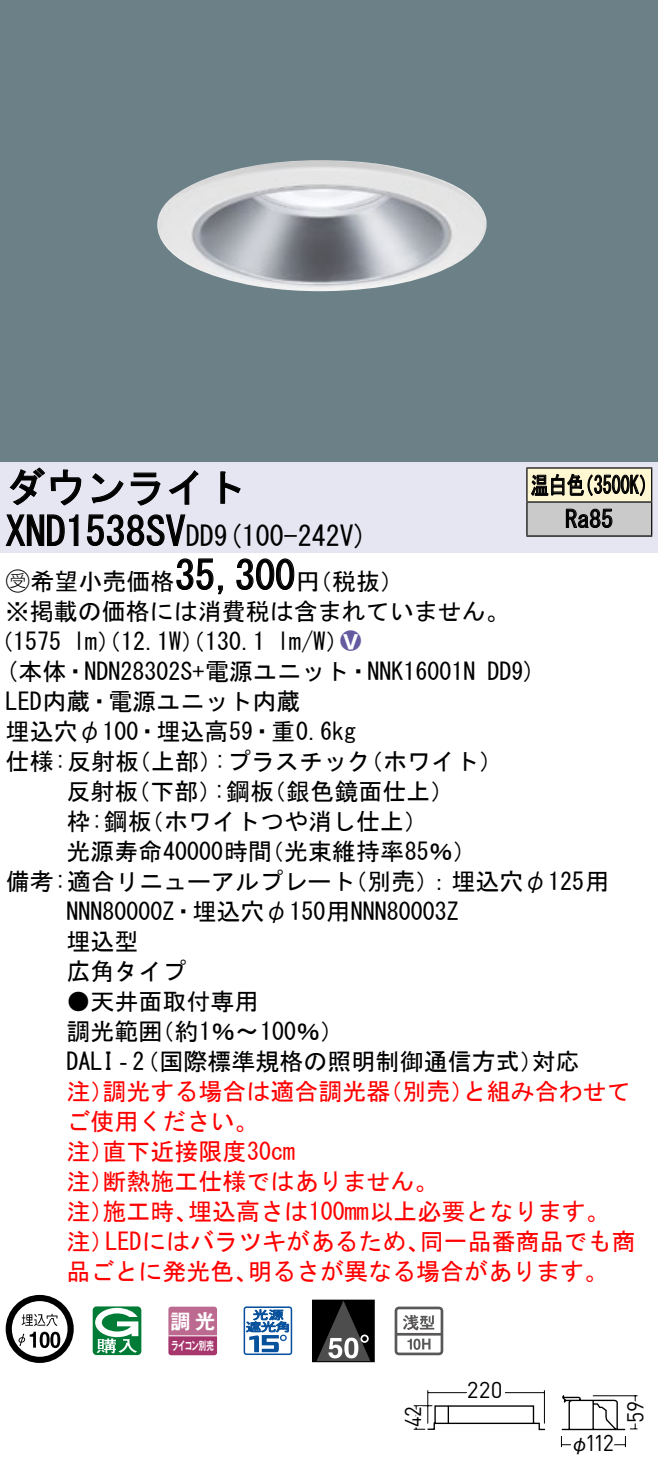
<style>
.page{position:relative;width:658px;height:1482px;background:#fff}
.page>*{position:absolute;margin:0;border:0;box-sizing:border-box;transform-origin:0 0}
.t1{font:40px "MS Gothic";color:#000}
.t2{font:28px "MS Gothic";color:#000}
.t3{font:24px/30px "MS Gothic";color:#000}
.t4{font:24px/30px "MS Gothic";color:#f00}
.t5{font:24px/34px "MS Gothic";color:#000;scale:.75 1}
.t6{font:24px "Ford Classification 1";color:#635aa0}
.t7{font:22.8px "DINOT";letter-spacing:-.035em;color:#000;scale:.95 1}
.t8{font:22.8px "DINOT";letter-spacing:-.035em;color:#000}
.t9{font:22.8px "DINOT";letter-spacing:-.035em;color:#000;scale:.9 1}
.t10{font:20px "Gothic MB101 Pro De Bold 90 pv RKSJ H";color:#fff}
.t11{font:20px "Gothic BBB Pro Medium 90 pv RKSJ H";color:#000;scale:.95 1}
.t12{font:11.6px "Gothic MB101 Pro De Bold 90 pv RKSJ H";letter-spacing:-.05em;color:#fff;scale:.65 1}
.s1{font-size:28px}
.s2{font-family:"Ford Classification 1"}
.s3{color:#fff}
</style>
<div class="page">
<div style="left:0;top:0;width:658px;height:462px;background:#6c8087"></div>
<img style="left:157px;top:160px;width:330px;height:131px">
<div style="left:0;top:462px;width:658px;height:90px;background:#e6e5f2"></div>
<svg style="left:9px;top:467px;width:73px;height:39px"></svg>
<svg style="left:91px;top:473px;width:33px;height:30px"></svg>
<svg style="left:130px;top:472px;width:30px;height:34px"></svg>
<svg style="left:168px;top:470px;width:30px;height:35px"></svg>
<svg style="left:220px;top:471px;width:21px;height:33px"></svg>
<svg style="left:5px;top:514px;width:74px;height:32px"></svg>
<svg style="left:86px;top:514px;width:100px;height:32px"></svg>
<svg style="left:176px;top:558px;width:47px;height:37px"></svg>
<svg style="left:236px;top:558px;width:59px;height:32px"></svg>
<svg style="left:6px;top:1295px;width:68px;height:68px"></svg>
<svg style="left:40px;top:1331px;width:10px;height:17px"></svg>
<svg style="left:50px;top:1331px;width:10px;height:17px"></svg>
<svg style="left:93px;top:1306px;width:48px;height:49px"></svg>
<svg style="left:168px;top:1306px;width:49px;height:49px;background:#b65a85"></svg>
<hr style="left:168px;top:1335px;width:49px;height:1px;background:#fff">
<svg style="left:243px;top:1306px;width:49px;height:49px"></svg>
<div style="left:312px;top:1300px;width:62px;height:61px;background:#000"></div>
<svg style="left:317px;top:1301px;width:53px;height:59px"></svg>
<div style="left:312px;top:1299px;width:62px;height:63px;border:1px solid #000"></div>
<svg style="left:394px;top:1306px;width:49px;height:49px"></svg>
<div style="left:527px;top:468px;width:124px;height:34px;background:#fff6d2"></div>
<div style="left:527px;top:502px;width:124px;height:34px;background:#cacaca"></div>
<hr style="left:526px;top:467px;width:126px;height:2px;background:#000">
<hr style="left:526px;top:468px;width:1px;height:33px;background:#000">
<hr style="left:651px;top:468px;width:1px;height:33px;background:#000">
<hr style="left:526px;top:501px;width:126px;height:2px;background:#000">
<hr style="left:526px;top:502px;width:1px;height:33px;background:#000">
<hr style="left:651px;top:502px;width:1px;height:33px;background:#000">
<hr style="left:526px;top:535px;width:126px;height:2px;background:#000">
<svg style="left:531px;top:473px;width:114px;height:23px"></svg>
<svg style="left:565px;top:508px;width:47px;height:20px"></svg>
<svg style="left:560px;top:1395px;width:78px;height:53px"></svg>
<svg style="left:413px;top:1390px;width:132px;height:40px"></svg>
<h1 class="t1" style="left:6px;top:467px;width:242px">ダウンライト</h1>
<p class="t2" style="left:214px;top:522px;width:155px">(9 100-242 (V</p>
<h1 class="t1" style="left:6px;top:511px;width:210px">XND1538SV<span class="s1">DD</span></h1>
<h1 class="t1" style="left:175px;top:555px;width:121px">35,300</h1>
<p class="t3" style="left:6px;top:566px;width:505px"><span class="s2">B</span>希望小売価格<br>※掲載の価格には消費税は含まれていません。</p>
<p class="t6" style="left:340px;top:629px;width:22px">2<span class="s3">8</span></p>
<p class="t3" style="left:296px;top:566px;width:109px">（円税抜(</p>
<p class="t3" style="left:277px;top:626px;width:73px">l m (W/</p>
<p class="t3" style="left:-11px;top:626px;width:74px">（1575</p>
<p class="t3" style="left:73px;top:626px;width:193px">lm）（12.1 ）（W 130.1</p>
<p class="t5" style="left:565px;top:468px;width:65px;text-indent:-34px">温白色<br>Ra85</p>
<p class="t5" style="left:575px;top:468px;width:109px">（3500 (K</p>
<p class="t3" style="left:6px;top:656px;width:471px">(本体・NDN28302 +S 電源ユニット・NNK16001N</p>
<p class="t3" style="left:6px;top:686px;width:296px">LED内蔵・電源ユニット内蔵</p>
<p class="t3" style="left:6px;top:716px;width:352px">埋込穴φ100・埋込高59・重0.6kg</p>
<p class="t3" style="left:359px;top:746px;width:145px">（ホワイト(</p>
<p class="t3" style="left:487px;top:656px;width:50px">DD (9</p>
<p class="t3" style="left:214px;top:746px;width:158px">:プラスチック</p>
<p class="t3" style="left:6px;top:746px;width:135px">仕様:反射板</p>
<p class="t3" style="left:127px;top:746px;width:97px">（上部）</p>
<p class="t3" style="left:66px;top:776px;width:73px">反射板</p>
<p class="t3" style="left:126px;top:776px;width:97px">（下部）</p>
<p class="t3" style="left:262px;top:776px;width:193px">（銀色鏡面仕上(</p>
<p class="t3" style="left:213px;top:776px;width:62px">:鋼板</p>
<p class="t3" style="left:66px;top:806px;width:87px">枠:鋼板</p>
<p class="t3" style="left:140px;top:806px;width:289px">（ホワイトつや消し仕上(</p>
<p class="t3" style="left:66px;top:836px;width:207px">光源寿命40000時間</p>
<p class="t3" style="left:260px;top:836px;width:218px">（光束維持率85％(</p>
<p class="t3" style="left:66px;top:866px;width:394px;text-indent:-61px">備考:適合リニューアルプレート<br>NNN80000 ・Z 埋込穴φ150用NNN80003Z埋込型<br>広角タイプ</p>
<p class="t3" style="left:150px;top:986px;width:195px;text-indent:-84px">●天井面取付専用<br>（約1％〜100％(</p>
<p class="t3" style="left:343px;top:866px;width:267px">（別売：）埋込穴φ125用</p>
<p class="t3" style="left:66px;top:1016px;width:97px">調光範囲</p>
<p class="t3" style="left:66px;top:1046px;width:478px">DALI‐（2 国際標準規格の照明制御通信方式）</p>
<p class="t4" style="left:462px;top:1076px;width:169px">と組み合わせて</p>
<p class="t3" style="left:531px;top:1046px;width:49px">対応</p>
<p class="t4" style="left:102px;top:1076px;width:289px">調光する場合は適合調光器</p>
<p class="t4" style="left:378px;top:1076px;width:97px">（別売）</p>
<p class="t4" style="left:66px;top:1076px;width:49px">注）</p>
<p class="t4" style="left:66px;top:1106px;width:193px">ご使用ください。</p>
<p class="t4" style="left:102px;top:1136px;width:194px">直下近接限度30cm</p>
<p class="t4" style="left:102px;top:1136px;width:337px;text-indent:-36px">注）<br>断熱施工仕様ではありません。</p>
<p class="t4" style="left:66px;top:1166px;width:49px">注）</p>
<p class="t4" style="left:188px;top:1196px;width:423px">埋込高さは100mm以上必要となります。</p>
<p class="t4" style="left:102px;top:1196px;width:97px">施工時、</p>
<p class="t4" style="left:66px;top:1196px;width:49px">注）</p>
<p class="t4" style="left:66px;top:1226px;width:49px">注）</p>
<p class="t4" style="left:105px;top:1226px;width:326px">LEDにはバラツキがあるため、</p>
<p class="t4" style="left:420px;top:1226px;width:217px">同一品番商品でも商</p>
<p class="t4" style="left:66px;top:1256px;width:193px">品ごとに発光色、</p>
<p class="t4" style="left:248px;top:1256px;width:362px">明るさが異なる場合があります。</p>
<p class="t10" style="left:171px;top:1304px;width:46px">調光</p>
<p class="t12" style="left:171px;top:1335px;width:67px">ライコン別売</p>
<p class="t9" style="left:397px;top:1426px;width:24px;rotate:-90deg">42</p>
<p class="t8" style="left:467px;top:1374px;width:37px">220</p>
<p class="t7" style="left:585px;top:1427px;width:32px">112</p>
<p class="t11" style="left:570px;top:1427px;width:21px">φ</p>
<p class="t7" style="left:619px;top:1423px;width:25px;rotate:-90deg">59</p>
</div>
